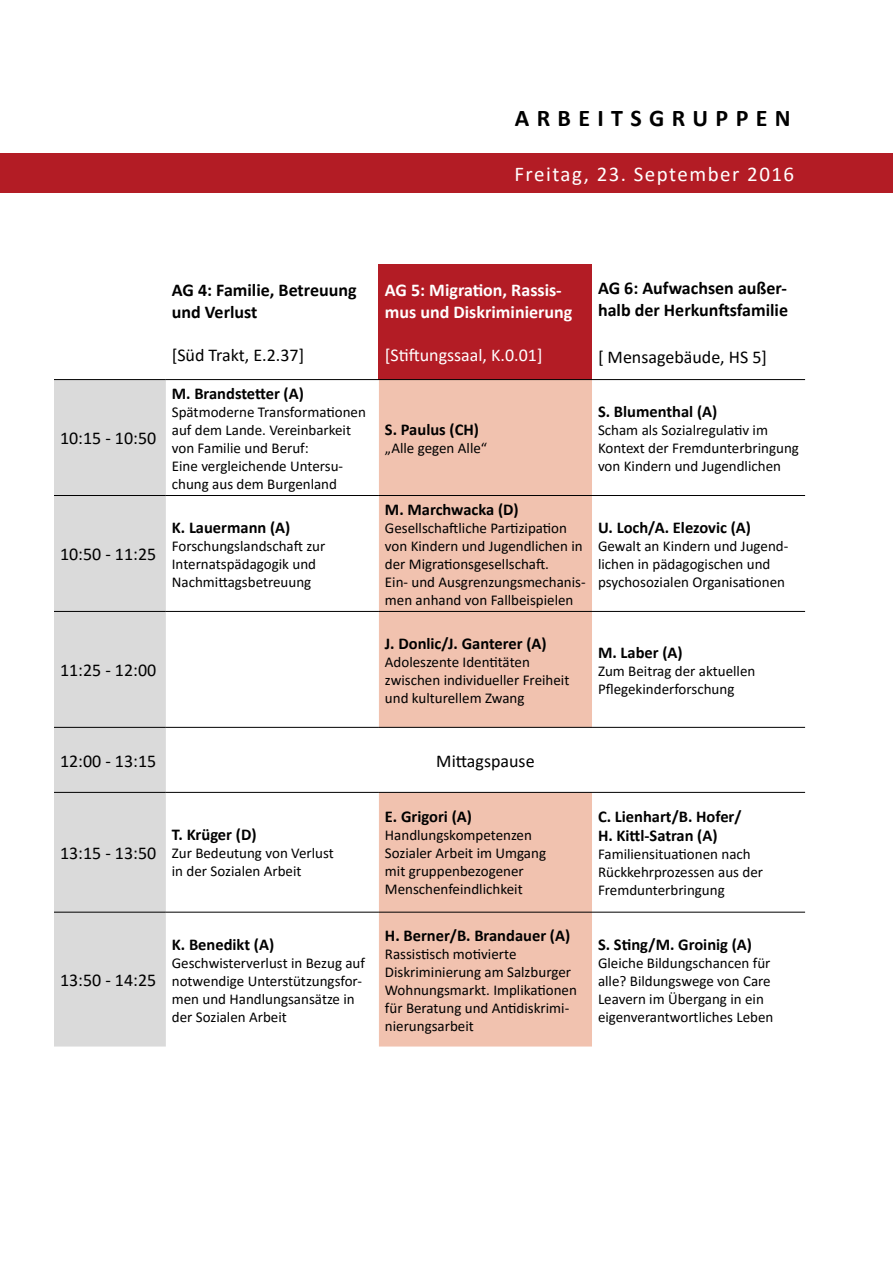
<style>
.page{position:relative;width:893px;height:1263px;background:#fff}
.page>*{position:absolute;margin:0;border:0;box-sizing:border-box;transform-origin:0 0}
.t1{font:700 24px "Calibri";color:#000}
.t2{font:21px "Calibri";letter-spacing:.07em;color:#fff}
.t3{font:18px "Calibri";color:#000}
.t4{font:700 18px/21.6px "Calibri";color:#000}
.t5{font:700 18px/21.6px "Calibri";color:#fff}
.t6{font:18px "Calibri";color:#fff}
.t7{font:700 16.5px/19.8px "Calibri";color:#000}
.t8{font:15px/18px "Calibri";color:#000}
</style>
<div class="page">
<div style="left:0;top:153px;width:893px;height:40px;background:#b31c25"></div>
<div style="left:379px;top:264px;width:213px;height:116px;background:#b31c25"></div>
<div style="left:54px;top:380px;width:112px;height:666px;background:#dadada"></div>
<svg style="left:379px;top:380px;width:213px;height:666px;background:#f2c7b6"></svg>
<hr style="left:54px;top:379px;width:112px;height:1px;background:#000">
<hr style="left:166px;top:379px;width:213px;height:1px;background:#000">
<hr style="left:379px;top:379px;width:213px;height:1px;background:#000">
<hr style="left:592px;top:379px;width:213px;height:1px;background:#000">
<hr style="left:54px;top:495px;width:112px;height:1px;background:#000">
<hr style="left:166px;top:495px;width:213px;height:1px;background:#000">
<hr style="left:379px;top:495px;width:213px;height:1px;background:#000">
<hr style="left:592px;top:495px;width:213px;height:1px;background:#000">
<hr style="left:54px;top:611px;width:112px;height:1px;background:#000">
<hr style="left:166px;top:611px;width:213px;height:1px;background:#000">
<hr style="left:379px;top:611px;width:213px;height:1px;background:#000">
<hr style="left:592px;top:611px;width:213px;height:1px;background:#000">
<hr style="left:54px;top:727px;width:112px;height:1px;background:#000">
<hr style="left:166px;top:727px;width:213px;height:1px;background:#000">
<hr style="left:379px;top:727px;width:213px;height:1px;background:#000">
<hr style="left:592px;top:727px;width:213px;height:1px;background:#000">
<hr style="left:54px;top:792px;width:112px;height:1px;background:#000">
<hr style="left:166px;top:792px;width:213px;height:1px;background:#000">
<hr style="left:379px;top:792px;width:213px;height:1px;background:#000">
<hr style="left:592px;top:792px;width:213px;height:1px;background:#000">
<hr style="left:54px;top:912px;width:112px;height:1px;background:#000">
<hr style="left:166px;top:912px;width:213px;height:1px;background:#000">
<hr style="left:379px;top:912px;width:213px;height:1px;background:#000">
<hr style="left:592px;top:912px;width:213px;height:1px;background:#000">
<h1 class="t1" style="left:515px;top:101px;width:277px">A R B E I T S G R U P P E N</h1>
<h2 class="t2" style="left:514px;top:159px;width:281px">Freitag, 23. September 2016</h2>
<p class="t3" style="left:60px;top:426px;width:98px">10:15 - 10:50</p>
<p class="t3" style="left:60px;top:542px;width:98px">10:50 - 11:25</p>
<p class="t4" style="left:172px;top:279px;width:186px">AG 4: Familie, Betreuung und Verlust</p>
<p class="t3" style="left:172px;top:342px;width:134px">[Süd Trakt, E.2.37]</p>
<p class="t7" style="left:172px;top:383px;width:134px">M. Brandstetter (A)</p>
<p class="t8" style="left:172px;top:402px;width:196px">Spätmoderne Transformationen auf dem Lande. Vereinbarkeit von Familie und Beruf:<br>Eine vergleichende Untersu&shy;chung aus dem Burgenland</p>
<p class="t7" style="left:172px;top:517px;width:120px">K. Lauermann (A)</p>
<p class="t8" style="left:172px;top:536px;width:155px">Forschungslandschaft zur<br>Internatspädagogik und<br>Nachmittagsbetreuung</p>
<p class="t3" style="left:60px;top:658px;width:98px">11:25 - 12:00</p>
<p class="t5" style="left:385px;top:279px;width:189px">AG 5: Migration, Rassis&shy;mus und Diskriminierung</p>
<p class="t6" style="left:385px;top:342px;width:159px">[Stiftungssaal, K.0.01]</p>
<p class="t7" style="left:385px;top:419px;width:96px">S. Paulus (CH)</p>
<p class="t8" style="left:385px;top:438px;width:104px">„Alle gegen Alle“</p>
<p class="t4" style="left:598px;top:277px;width:192px">AG 6: Aufwachsen außer&shy;halb der Herkunftsfamilie</p>
<p class="t3" style="left:598px;top:344px;width:171px">[ Mensagebäude, HS 5]</p>
<p class="t7" style="left:598px;top:401px;width:121px">S. Blumenthal (A)</p>
<p class="t8" style="left:598px;top:420px;width:202px">Scham als Sozialregulativ im<br>Kontext der Fremdunterbringung von Kindern und Jugendlichen</p>
<p class="t7" style="left:385px;top:499px;width:135px">M. Marchwacka (D)</p>
<p class="t8" style="left:385px;top:518px;width:202px">Gesellschaftliche Partizipation von Kindern und Jugendlichen in der Migrationsgesellschaft.<br>Ein- und Ausgrenzungsmechanis&shy;men anhand von Fallbeispielen</p>
<p class="t7" style="left:598px;top:517px;width:155px">U. Loch/A. Elezovic (A)</p>
<p class="t8" style="left:598px;top:536px;width:192px">Gewalt an Kindern und Jugend&shy;lichen in pädagogischen und psychosozialen Organisationen</p>
<p class="t7" style="left:385px;top:633px;width:163px">J. Donlic/J. Ganterer (A)</p>
<p class="t8" style="left:385px;top:652px;width:186px">Adoleszente Identitäten zwischen individueller Freiheit und kulturellem Zwang</p>
<p class="t7" style="left:598px;top:642px;width:86px">M. Laber (A)</p>
<p class="t8" style="left:598px;top:661px;width:159px">Zum Beitrag der aktuellen<br>Pflegekinderforschung</p>
<p class="t3" style="left:60px;top:748px;width:98px">12:00 - 13:15</p>
<p class="t3" style="left:436px;top:748px;width:100px">Mittagspause</p>
<p class="t3" style="left:60px;top:840px;width:98px">13:15 - 13:50</p>
<p class="t7" style="left:172px;top:824px;width:86px">T. Krüger (D)</p>
<p class="t8" style="left:172px;top:844px;width:163px">Zur Bedeutung von Verlust in der Sozialen Arbeit</p>
<p class="t3" style="left:60px;top:968px;width:98px">13:50 - 14:25</p>
<p class="t7" style="left:172px;top:933px;width:104px">K. Benedikt (A)</p>
<p class="t8" style="left:172px;top:953px;width:195px">Geschwisterverlust in Bezug auf notwendige Unterstützungsfor&shy;men und Handlungsansätze in der Sozialen Arbeit</p>
<p class="t7" style="left:385px;top:806px;width:89px">E. Grigori (A)</p>
<p class="t8" style="left:385px;top:826px;width:163px">Handlungskompetenzen<br>Sozialer Arbeit im Umgang mit gruppenbezogener<br>Menschenfeindlichkeit</p>
<p class="t7" style="left:385px;top:924px;width:187px">H. Berner/B. Brandauer (A)</p>
<p class="t8" style="left:385px;top:944px;width:194px">Rassistisch motivierte<br>Diskriminierung am Salzburger<br>Wohnungsmarkt. Implikationen für Beratung und Antidiskrimi&shy;nierungsarbeit</p>
<p class="t7" style="left:598px;top:806px;width:145px">C. Lienhart/B. Hofer/<br>H. Kittl-Satran (A)</p>
<p class="t8" style="left:598px;top:845px;width:167px">Familiensituationen nach<br>Rückkehrprozessen aus der<br>Fremdunterbringung</p>
<p class="t7" style="left:598px;top:933px;width:156px">S. Sting/M. Groinig (A)</p>
<p class="t8" style="left:598px;top:953px;width:177px">Gleiche Bildungschancen für alle? Bildungswege von Care<br>Leavern im Übergang in ein eigenverantwortliches Leben</p>
</div>
